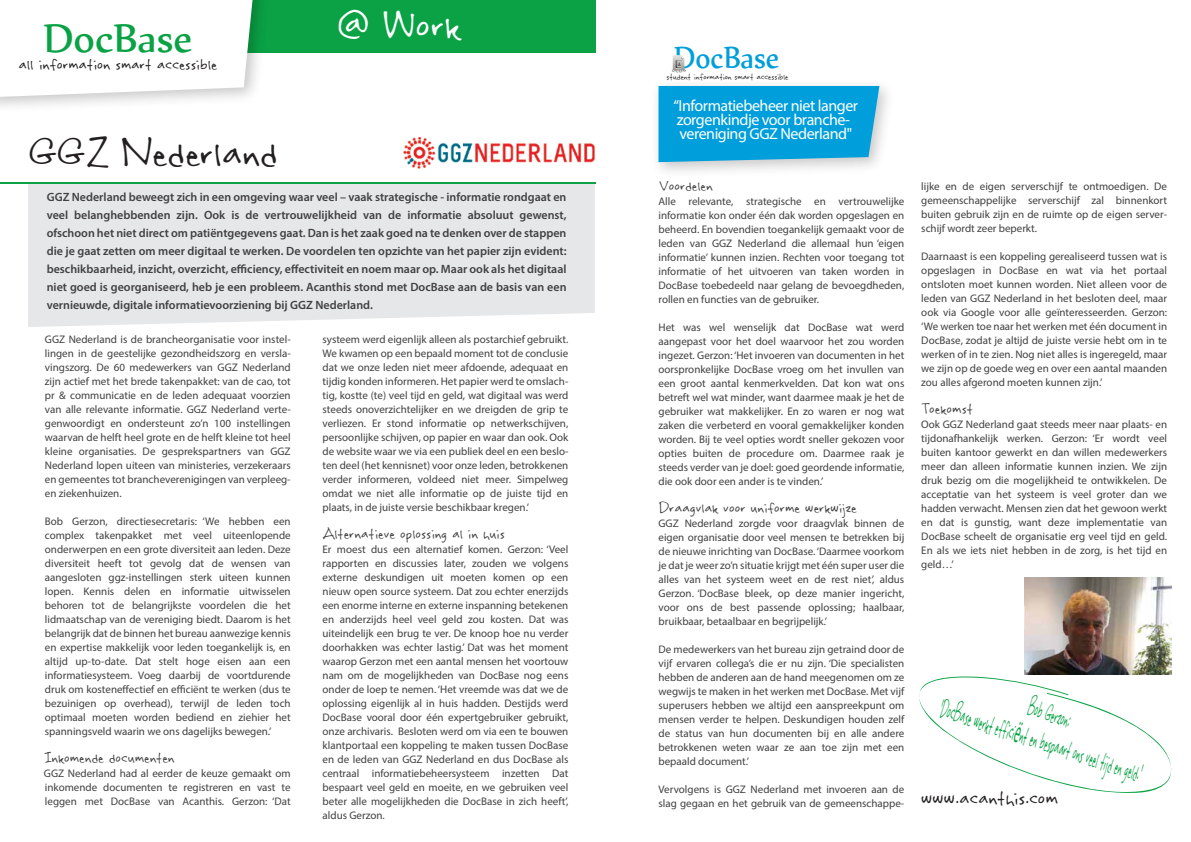
<style>
.page{position:relative;width:1191px;height:842px;background:#fff}
.page>*{position:absolute;margin:0;border:0;box-sizing:border-box;transform-origin:0 0}
.t1{font:48.3px "Nyala";color:#0aa245}
.t2{font:48px "Rabiohead";color:#231f20}
.t3{font:48px "Rabiohead";color:#fff}
.t4{font:37px "Nyala";color:#009edb;scale:.92 1}
.t5{font:31px "Rabiohead";color:#0aa245;scale:.36 1}
.t6{font:24px "Rabiohead";color:#231f20}
.t7{font:19.3px "Rabiohead";color:#231f20}
.t8{font:18px "Rabiohead";color:#414042}
.t9{font:16px/14px "Myriad Pro";letter-spacing:-.03em;color:#fff}
.t10{font:600 12px/18px "Myriad Pro";color:#414042;text-align:justify}
.t11{font:11.1px "Rabiohead";color:#231f20;scale:.92 1}
.t12{font:11px/14px "Myriad Pro";color:#414042;text-align:justify}
.s1{font-family:"Myriad Pro"}
</style>
<div class="page">
<img style="left:403px;top:137px;width:193px;height:47px">
<div style="left:28px;top:184px;width:567px;height:143px;background:#e6e7e8"></div>
<hr style="left:0;top:182px;width:595px;height:2px;background:#0aa245">
<div style="left:658px;top:86px;width:221px;height:76px;background:#009edb"></div>
<svg style="left:671px;top:55px;width:15px;height:18px"></svg>
<div style="left:0;top:0;width:595px;height:52px;background:#0aa245"></div>
<img style="left:0;top:0;width:275px;height:107px">
<svg style="left:0;top:0;width:254px;height:97px"></svg>
<svg style="left:919px;top:676px;width:253px;height:117px"></svg>
<img style="left:1024px;top:577px;width:147px;height:97px">
<h1 class="t1" style="left:44px;top:16px;width:150px">DocBase</h1>
<h3 class="t7" style="left:19px;top:52px;width:200px">all information smart accessible</h3>
<h2 class="t3" style="left:337px;top:-5px;width:125px">@ Work</h2>
<h2 class="t2" style="left:28px;top:123px;width:251px">GGZ Nederland</h2>
<p class="t10" style="left:47px;top:187px;width:521px">GGZ Nederland beweegt zich in een omgeving waar veel – vaak strategische - informatie rondgaat en veel belanghebbenden zijn. Ook is de vertrouwelijkheid van de informatie absoluut gewenst, ofschoon het niet direct om patiëntgegevens gaat. Dan is het zaak goed na te denken over de stappen die je gaat zetten om meer digitaal te werken. De voordelen ten opzichte van het papier zijn evident: beschikbaarheid, inzicht, overzicht, efficiency, effectiviteit en noem maar op. Maar ook als het digitaal niet goed is georganiseerd, heb je een probleem. Acanthis stond met DocBase aan de basis van een vernieuwde, digitale informatievoorziening bij GGZ Nederland.</p>
<p class="t12" style="left:45px;top:332px;width:247px">GGZ Nederland is de brancheorganisatie voor instel&shy;lingen in de geestelijke gezondheidszorg en versla&shy;vingszorg. De 60 medewerkers van GGZ Nederland zijn actief met het brede takenpakket: van de cao, tot pr &amp; communicatie en de leden adequaat voorzien van alle relevante informatie. GGZ Nederland verte&shy;genwoordigt en ondersteunt zo’n 100 instellingen waarvan de helft heel grote en de helft kleine tot heel kleine organisaties. De gesprekspartners van GGZ Nederland lopen uiteen van ministeries, verzekeraars en gemeentes tot brancheverenigingen van verpleeg&shy;en ziekenhuizen.</p>
<p class="t12" style="left:45px;top:514px;width:247px">Bob Gerzon, directiesecretaris: ‘We hebben een complex takenpakket met veel uiteenlopende onderwerpen en een grote diversiteit aan leden. Deze diversiteit heeft tot gevolg dat de wensen van aangesloten ggz-instellingen sterk uiteen kunnen lopen. Kennis delen en informatie uitwisselen behoren tot de belangrijkste voordelen die het lidmaatschap van de vereniging biedt. Daarom is het belangrijk dat de binnen het bureau aanwezige kennis en expertise makkelijk voor leden toegankelijk is, en altijd up-to-date. Dat stelt hoge eisen aan een informatiesysteem. Voeg daarbij de voortdurende druk om kosteneffectief en efficiënt te werken (dus te bezuinigen op overhead), terwijl de leden toch optimaal moeten worden bediend en ziehier het spanningsveld waarin we ons dagelijks bewegen.’</p>
<h3 class="t8" style="left:44px;top:746px;width:132px">Inkomende documenten</h3>
<p class="t12" style="left:44px;top:766px;width:248px">GGZ Nederland had al eerder de keuze gemaakt om inkomende documenten te registreren en vast te leggen met DocBase van Acanthis. Gerzon: ‘Dat</p>
<p class="t12" style="left:322px;top:332px;width:247px">systeem werd eigenlijk alleen als postarchief gebruikt.<br>We kwamen op een bepaald moment tot de conclusie dat we onze leden niet meer afdoende, adequaat en tijdig konden informeren. Het papier werd te omslach&shy;tig, kostte (te) veel tijd en geld, wat digitaal was werd steeds onoverzichtelijker en we dreigden de grip te verliezen. Er stond informatie op netwerkschijven, persoonlijke schijven, op papier en waar dan ook. Ook de website waar we via een publiek deel en een beslo&shy;ten deel (het kennisnet) voor onze leden, betrokkenen verder informeren, voldeed niet meer. Simpelweg omdat we niet alle informatie op de juiste tijd en plaats, in de juiste versie beschikbaar kregen.’</p>
<h3 class="t8" style="left:322px;top:522px;width:184px">Alternatieve oplossing al in huis</h3>
<p class="t12" style="left:322px;top:542px;width:247px">Er moest dus een alternatief komen. Gerzon: ‘Veel rapporten en discussies later, zouden we volgens externe deskundigen uit moeten komen op een nieuw open source systeem. Dat zou echter enerzijds een enorme interne en externe inspanning betekenen en anderzijds heel veel geld zou kosten. Dat was uiteindelijk een brug te ver. De knoop hoe nu verder doorhakken was echter lastig.’ Dat was het moment waarop Gerzon met een aantal mensen het voortouw nam om de mogelijkheden van DocBase nog eens onder de loep te nemen. ‘Het vreemde was dat we de oplossing eigenlijk al in huis hadden. Destijds werd DocBase vooral door één expertgebruiker gebruikt, onze archivaris. Besloten werd om via een te bouwen klantportaal een koppeling te maken tussen DocBase en de leden van GGZ Nederland en dus DocBase als centraal informatiebeheersysteem inzetten Dat bespaart veel geld en moeite, en we gebruiken veel beter alle mogelijkheden die DocBase in zich heeft’, aldus Gerzon.</p>
<h3 class="t4" style="left:674px;top:40px;width:116px">DocBase</h3>
<p class="t11" style="left:666px;top:69px;width:134px">student information smart accessible</p>
<h3 class="t9" style="left:673px;top:99px;width:186px">“Informatiebeheer niet langer zorgenkindje voor branche&shy;vereniging GGZ Nederland"</h3>
<h3 class="t8" style="left:658px;top:174px;width:56px">Voordelen</h3>
<p class="t12" style="left:658px;top:194px;width:247px">Alle relevante, strategische en vertrouwelijke informatie kon onder één dak worden opgeslagen en beheerd. En bovendien toegankelijk gemaakt voor de leden van GGZ Nederland die allemaal hun ‘eigen informatie’ kunnen inzien. Rechten voor toegang tot informatie of het uitvoeren van taken worden in DocBase toebedeeld naar gelang de bevoegdheden, rollen en functies van de gebruiker.</p>
<p class="t12" style="left:658px;top:320px;width:247px">Het was wel wenselijk dat DocBase wat werd aangepast voor het doel waarvoor het zou worden ingezet. Gerzon: ‘Het invoeren van documenten in het oorspronkelijke DocBase vroeg om het invullen van een groot aantal kenmerkvelden. Dat kon wat ons betreft wel wat minder, want daarmee maak je het de gebruiker wat makkelijker. En zo waren er nog wat zaken die verbeterd en vooral gemakkelijker konden worden. Bij te veel opties wordt sneller gekozen voor opties buiten de procedure om. Daarmee raak je steeds verder van je doel: goed geordende informatie, die ook door een ander is te vinden.’</p>
<h3 class="t8" style="left:658px;top:496px;width:200px">Draagvlak voor uniforme werkwijze</h3>
<p class="t12" style="left:658px;top:516px;width:247px">GGZ Nederland zorgde voor draagvlak binnen de eigen organisatie door veel mensen te betrekken bij de nieuwe inrichting van DocBase. ‘Daarmee voorkom je dat je weer zo’n situatie krijgt met één super user die alles van het systeem weet en de rest niet’, aldus Gerzon. ‘DocBase bleek, op deze manier ingericht, voor ons de best passende oplossing; haalbaar, bruikbaar, betaalbaar en begrijpelijk.’</p>
<p class="t12" style="left:658px;top:642px;width:247px">De medewerkers van het bureau zijn getraind door de vijf ervaren collega’s die er nu zijn. ‘Die specialisten hebben de anderen aan de hand meegenomen om ze wegwijs te maken in het werken met DocBase. Met vijf superusers hebben we altijd een aanspreekpunt om mensen verder te helpen. Deskundigen houden zelf de status van hun documenten bij en alle andere betrokkenen weten waar ze aan toe zijn met een bepaald document.’</p>
<p class="t12" style="left:658px;top:782px;width:247px">Vervolgens is GGZ Nederland met invoeren aan de slag gegaan en het gebruik van de gemeenschappe-</p>
<p class="t12" style="left:921px;top:179px;width:247px">lijke en de eigen serverschijf te ontmoedigen. De gemeenschappelijke serverschijf zal binnenkort buiten gebruik zijn en de ruimte op de eigen server&shy;schijf wordt zeer beperkt.</p>
<p class="t12" style="left:921px;top:249px;width:247px">Daarnaast is een koppeling gerealiseerd tussen wat is opgeslagen in DocBase en wat via het portaal ontsloten moet kunnen worden. Niet alleen voor de leden van GGZ Nederland in het besloten deel, maar ook via Google voor alle geïnteresseerden. Gerzon: ‘We werken toe naar het werken met één document in DocBase, zodat je altijd de juiste versie hebt om in te werken of in te zien. Nog niet alles is ingeregeld, maar we zijn op de goede weg en over een aantal maanden zou alles afgerond moeten kunnen zijn.’</p>
<h3 class="t8" style="left:921px;top:397px;width:53px">Toekomst</h3>
<p class="t12" style="left:921px;top:417px;width:247px">Ook GGZ Nederland gaat steeds meer naar plaats- en tijdonafhankelijk werken. Gerzon: ‘Er wordt veel buiten kantoor gewerkt en dan willen medewerkers meer dan alleen informatie kunnen inzien. We zijn druk bezig om die mogelijkheid te ontwikkelen. De acceptatie van het systeem is veel groter dan we hadden verwacht. Mensen zien dat het gewoon werkt en dat is gunstig, want deze implementatie van DocBase scheelt de organisatie erg veel tijd en geld.<br>En als we iets niet hebben in de zorg, is het tijd en geld…’</p>
<h3 class="t5" style="left:1035px;top:688px;width:123px;rotate:18deg">Bob Gerzon:</h3>
<h3 class="t5" style="left:946px;top:689px;width:589px;rotate:18deg">‘DocBase werkt effici<span class="s1">ë</span>nt en bespaart ons veel tijd en geld.’</h3>
<h3 class="t6" style="left:921px;top:783px;width:138px">www.acanthis.com</h3>
</div>
